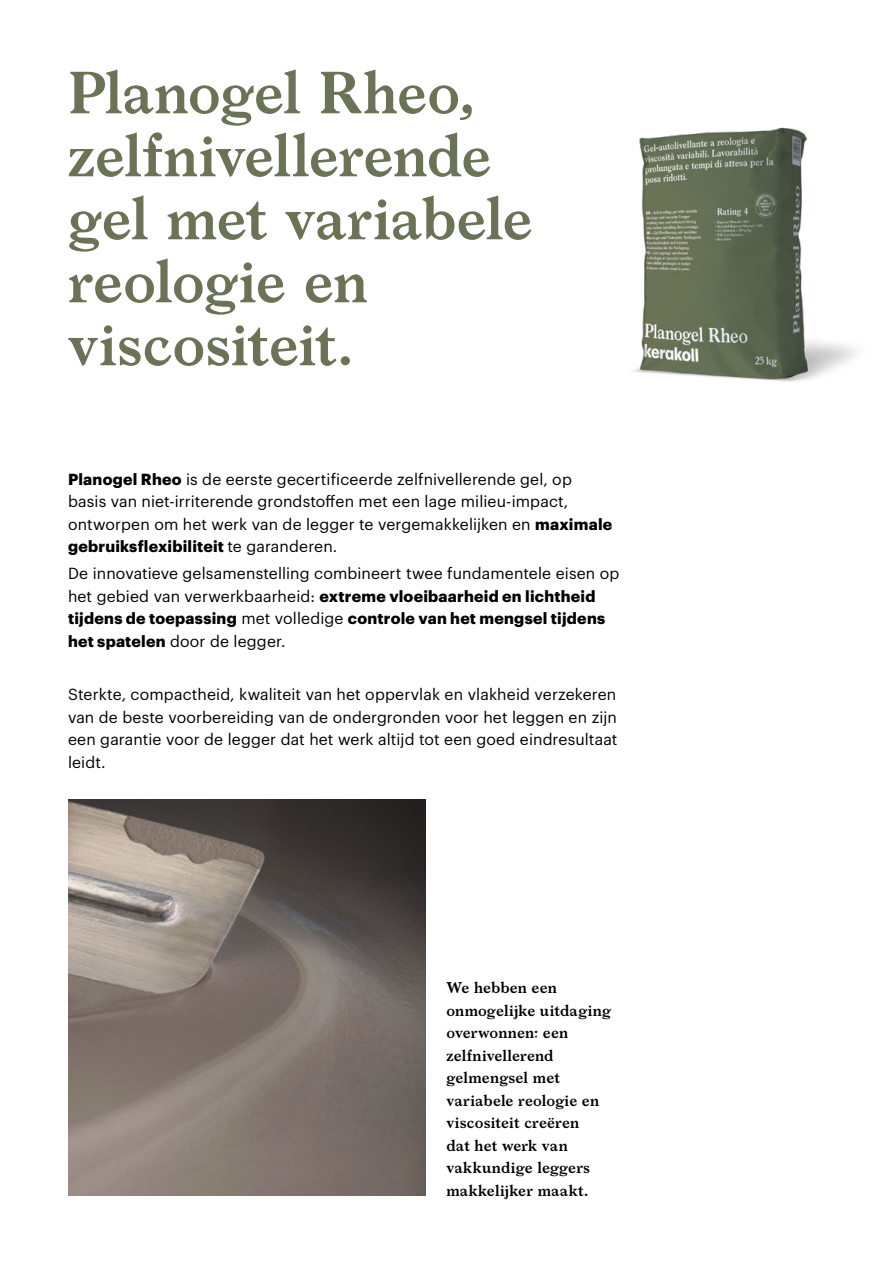
<style>
.page{position:relative;width:893px;height:1263px;background:#fff}
.page>*{position:absolute;margin:0;border:0;box-sizing:border-box;transform-origin:0 0}
.t1{font:600 57px/63px "Larish Neue";letter-spacing:-.01em;color:#6b7356}
.t2{font:15.75px/22.5px "Graphik";letter-spacing:.01em;color:#000}
.t3{font:600 15px/22.5px "Larish Neue";letter-spacing:.01em;color:#000}
.s1{font-weight:700}
</style>
<div class="page">
<img style="left:68px;top:799px;width:357px;height:397px">
<img style="left:632px;top:127px;width:225px;height:255px">
<h1 class="t1" style="left:68px;top:57px;width:466px">Planogel Rheo, zelfnivellerende gel met variabele reologie en viscositeit.</h1>
<p class="t2" style="left:68px;top:467px;width:546px"><span class="s1">Planogel Rheo</span> is de eerste gecertificeerde zelfnivellerende gel, op basis van niet-irriterende grondstoffen met een lage milieu-impact, ontworpen om het werk van de legger te vergemakkelijken en <span class="s1">maximale gebruiksflexibiliteit</span> te garanderen.</p>
<p class="t2" style="left:68px;top:561px;width:553px">De innovatieve gelsamenstelling combineert twee fundamentele eisen op het gebied van verwerkbaarheid: <span class="s1">extreme vloeibaarheid en lichtheid tijdens de toepassing</span> met volledige <span class="s1">controle van het mengsel tijdens het spatelen</span> door de legger.</p>
<p class="t2" style="left:68px;top:682px;width:551px;text-align:justify">Sterkte, compactheid, kwaliteit van het oppervlak en vlakheid verzekeren van de beste voorbereiding van de ondergronden voor het leggen en zijn een garantie voor de legger dat het werk altijd tot een goed eindresultaat leidt.</p>
<p class="t3" style="left:446px;top:975px;width:166px">We hebben een onmogelijke uitdaging overwonnen: een zelfnivellerend gelmengsel met variabele reologie en viscositeit creëren<br>dat het werk van vakkundige leggers makkelijker maakt.</p>
</div>
